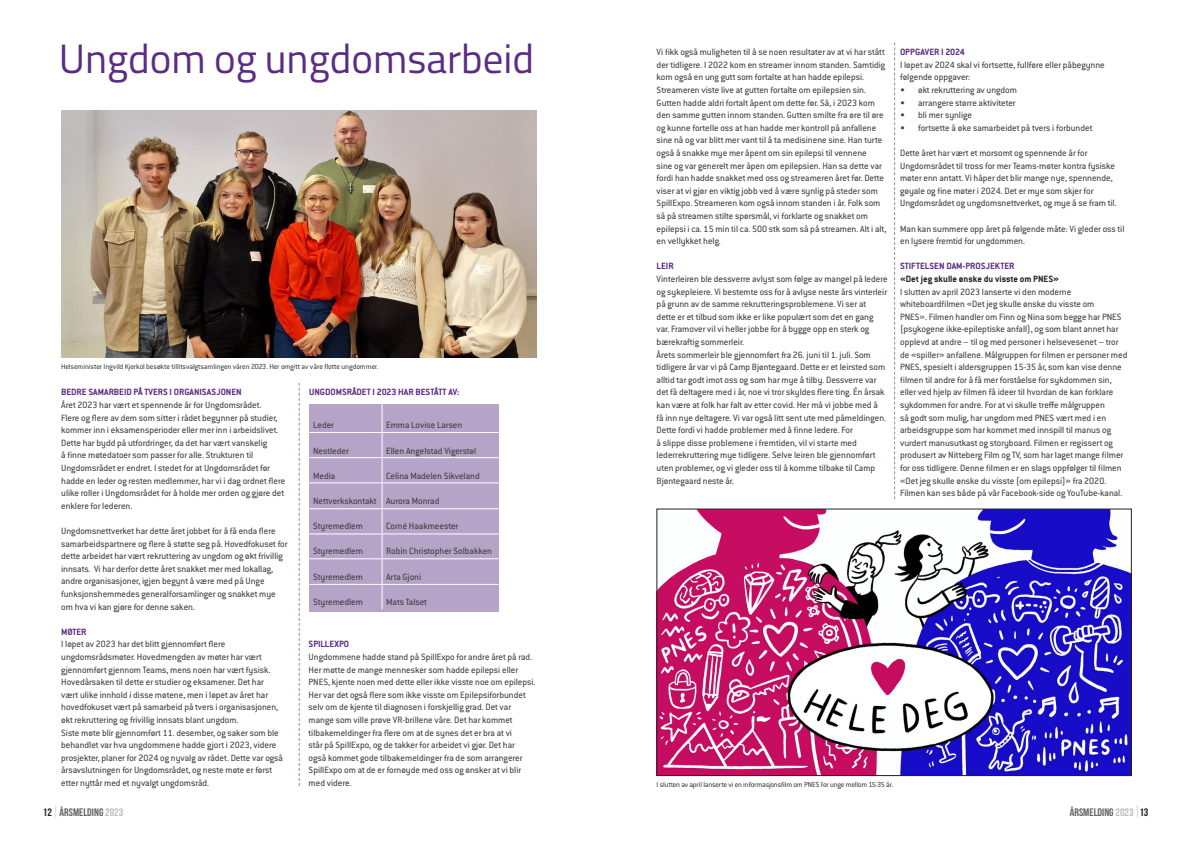
<style>
.page{position:relative;width:1191px;height:842px;background:#fff}
.page>*{position:absolute;margin:0;border:0;box-sizing:border-box;transform-origin:0 0}
.tittel{font:41px "Titillium";color:#5b2c84}
.t1{font:700 10.9px "Bebas Neue";color:#636366;scale:1.05 1}
.Brødtekst{font:10px/12.6px "Conduit ITCW04";color:#3e3e3f}
.Mellomtittel{font:700 10px/12.6px "Conduit ITCW02";color:#231f20}
.Mellomtittel-2{font:700 10px "Conduit ITCW02";color:#5b2c84}
.bildetekst{font:300 8px "Conduit ITCW02";letter-spacing:-.015em;color:#231f20}
.s1{color:#5b2c84}
.s2{font-family:"Conduit ITCW02";font-weight:700;color:#5b2c84}
.s3{color:#231f20}
.s4{color:#bcbdc0}
</style>
<div class="page">
<svg style="left:1137px;top:805px;width:1px;height:13px"></svg>
<svg style="left:55px;top:805px;width:1px;height:13px"></svg>
<svg style="left:299px;top:383px;width:1px;height:403px"></svg>
<svg style="left:894px;top:43px;width:1px;height:456px"></svg>
<img style="left:61px;top:110px;width:475px;height:248px">
<div style="left:309px;top:404px;width:190px;height:208px;background:#b5a3c8"></div>
<hr style="left:309px;top:432px;width:73px;height:1px;background:#fff">
<hr style="left:382px;top:432px;width:117px;height:1px;background:#fff">
<hr style="left:309px;top:457px;width:73px;height:1px;background:#fff">
<hr style="left:382px;top:457px;width:117px;height:1px;background:#fff">
<hr style="left:309px;top:482px;width:73px;height:1px;background:#fff">
<hr style="left:382px;top:482px;width:117px;height:1px;background:#fff">
<hr style="left:309px;top:508px;width:73px;height:1px;background:#fff">
<hr style="left:382px;top:508px;width:117px;height:1px;background:#fff">
<hr style="left:309px;top:533px;width:73px;height:1px;background:#fff">
<hr style="left:382px;top:533px;width:117px;height:1px;background:#fff">
<hr style="left:309px;top:558px;width:73px;height:1px;background:#fff">
<hr style="left:382px;top:558px;width:117px;height:1px;background:#fff">
<hr style="left:309px;top:584px;width:73px;height:1px;background:#fff">
<hr style="left:382px;top:584px;width:117px;height:1px;background:#fff">
<svg style="left:381px;top:404px;width:1px;height:206px"></svg>
<img style="left:658px;top:511px;width:471px;height:263px">
<div style="left:656px;top:509px;width:475px;height:267px;border:1px solid #231f20"></div>
<p class="tittel" style="left:59px;top:29px;width:477px">Ungdom og ungdomsarbeid</p>
<p class="Brødtekst" style="left:656px;top:46px;width:231px">Vi fikk også muligheten til å se noen resultater av at vi har stått der tidligere. I 2022 kom en streamer innom standen. Samtidig kom også en ung gutt som fortalte at han hadde epilepsi.<br>Streameren viste live at gutten fortalte om epilepsien sin.<br>Gutten hadde aldri fortalt åpent om dette før. Så, i 2023 kom den samme gutten innom standen. Gutten smilte fra øre til øre og kunne fortelle oss at han hadde mer kontroll på anfallene sine nå og var blitt mer vant til å ta medisinene sine. Han turte også å snakke mye mer åpent om sin epilepsi til vennene<br>sine og var generelt mer åpen om epilepsien. Han sa dette var fordi han hadde snakket med oss og streameren året før. Dette viser at vi gjør en viktig jobb ved å være synlig på steder som SpillExpo. Streameren kom også innom standen i år. Folk som så på streamen stilte spørsmål, vi forklarte og snakket om epilepsi i ca. 15 min til ca. 500 stk som så på streamen. Alt i alt, en vellykket helg.</p>
<p class="Mellomtittel-2" style="left:656px;top:260px;width:18px">LEIR</p>
<p class="Brødtekst" style="left:656px;top:273px;width:233px">Vinterleiren ble dessverre avlyst som følge av mangel på ledere og sykepleiere. Vi bestemte oss for å avlyse neste års vinterleir på grunn av de samme rekrutteringsproblemene. Vi ser at dette er et tilbud som ikke er like populært som det en gang var. Framover vil vi heller jobbe for å bygge opp en sterk og bærekraftig sommerleir.</p>
<p class="Brødtekst" style="left:656px;top:348px;width:231px">Årets sommerleir ble gjennomført fra 26. juni til 1. juli. Som tidligere år var vi på Camp Bjøntegaard. Dette er et leirsted som alltid tar godt imot oss og som har mye å tilby. Dessverre var det få deltagere med i år, noe vi tror skyldes flere ting. Én årsak kan være at folk har falt av etter covid. Her må vi jobbe med å få inn nye deltagere. Vi var også litt sent ute med påmeldingen.<br>Dette fordi vi hadde problemer med å finne ledere. For<br>å slippe disse problemene i fremtiden, vil vi starte med lederrekruttering mye tidligere. Selve leiren ble gjennomført uten problemer, og vi gleder oss til å komme tilbake til Camp Bjøntegaard neste år.</p>
<p class="Mellomtittel-2" style="left:900px;top:46px;width:66px">OPPGAVER I 2024</p>
<p class="Brødtekst" style="left:900px;top:58px;width:206px">I løpet av 2024 skal vi fortsette, fullføre eller påbegynne følgende oppgaver:</p>
<p class="Brødtekst" style="left:900px;top:84px;width:118px">• økt rekruttering av ungdom</p>
<p class="Brødtekst" style="left:900px;top:96px;width:117px">• arrangere større aktiviteter</p>
<p class="Brødtekst" style="left:900px;top:109px;width:73px">• bli mer synlige</p>
<p class="Brødtekst" style="left:900px;top:121px;width:194px">• fortsette å øke samarbeidet på tvers i forbundet</p>
<p class="Brødtekst" style="left:900px;top:147px;width:218px">Dette året har vært et morsomt og spennende år for Ungdomsrådet til tross for mer Teams-møter kontra fysiske møter enn antatt. Vi håper det blir mange nye, spennende, gøyale og fine møter i 2024. Det er mye som skjer for Ungdomsrådet og ungdomsnettverket, og mye å se fram til.</p>
<p class="Brødtekst" style="left:900px;top:222px;width:226px">Man kan summere opp året på følgende måte: Vi gleder oss til en lysere fremtid for ungdommen.</p>
<p class="Mellomtittel" style="left:900px;top:260px;width:160px"><span class="s1">STIFTELSEN DAM-PROSJEKTER<br></span>«Det jeg skulle ønske du visste om PNES»</p>
<p class="Brødtekst" style="left:900px;top:285px;width:229px">I slutten av april 2023 lanserte vi den moderne whiteboardfilmen «Det jeg skulle ønske du visste om<br>PNES». Filmen handler om Finn og Nina som begge har PNES (psykogene ikke-epileptiske anfall), og som blant annet har opplevd at andre – til og med personer i helsevesenet – tror de «spiller» anfallene. Målgruppen for filmen er personer med PNES, spesielt i aldersgruppen 15-35 år, som kan vise denne filmen til andre for å få mer forståelse for sykdommen sin, eller ved hjelp av filmen få ideer til hvordan de kan forklare sykdommen for andre. For at vi skulle treffe målgruppen<br>så godt som mulig, har ungdom med PNES vært med i en arbeidsgruppe som har kommet med innspill til manus og vurdert manusutkast og storyboard. Filmen er regissert og produsert av Nitteberg Film og TV, som har laget mange filmer for oss tidligere. Denne filmen er en slags oppfølger til filmen «Det jeg skulle ønske du visste (om epilepsi)» fra 2020.<br>Filmen kan ses både på vår Facebook-side og YouTube-kanal.</p>
<p class="bildetekst" style="left:61px;top:363px;width:319px">Helseminister Ingvild Kjerkol besøkte tillitsvalgtsamlingen våren 2023. Her omgitt av våre flotte ungdommer.</p>
<p class="Brødtekst" style="left:61px;top:386px;width:226px"><span class="s2">BEDRE SAMARBEID PÅ TVERS I ORGANISASJONEN<br></span>Året 2023 har vært et spennende år for Ungdomsrådet.<br>Flere og flere av dem som sitter i rådet begynner på studier, kommer inn i eksamensperioder eller mer inn i arbeidslivet.<br>Dette har bydd på utfordringer, da det har vært vanskelig<br>å finne møtedatoer som passer for alle. Strukturen til Ungdomsrådet er endret. I stedet for at Ungdomsrådet før hadde en leder og resten medlemmer, har vi i dag ordnet flere ulike roller i Ungdomsrådet for å holde mer orden og gjøre det enklere for lederen.</p>
<p class="Brødtekst" style="left:61px;top:525px;width:228px">Ungdomsnettverket har dette året jobbet for å få enda flere samarbeidspartnere og flere å støtte seg på. Hovedfokuset for dette arbeidet har vært rekruttering av ungdom og økt frivillig innsats. Vi har derfor dette året snakket mer med lokallag, andre organisasjoner, igjen begynt å være med på Unge funksjonshemmedes generalforsamlinger og snakket mye om hva vi kan gjøre for denne saken.</p>
<p class="Brødtekst" style="left:61px;top:625px;width:219px"><span class="s2">MØTER<br></span>I løpet av 2023 har det blitt gjennomført flere ungdomsrådsmøter. Hovedmengden av møter har vært gjennomført gjennom Teams, mens noen har vært fysisk.<br>Hovedårsaken til dette er studier og eksamener. Det har vært ulike innhold i disse møtene, men i løpet av året har hovedfokuset vært på samarbeid på tvers i organisasjonen, økt rekruttering og frivillig innsats blant ungdom.<br>Siste møte blir gjennomført 11. desember, og saker som ble behandlet var hva ungdommene hadde gjort i 2023, videre</p>
<p class="Brødtekst" style="left:61px;top:751px;width:223px">prosjekter, planer for 2024 og nyvalg av rådet. Dette var også årsavslutningen for Ungdomsrådet, og neste møte er først etter nyttår med et nyvalgt ungdomsråd.</p>
<p class="Mellomtittel-2" style="left:309px;top:386px;width:152px">UNGDOMSRÅDET I 2023 HAR BESTÅTT AV:</p>
<p class="Brødtekst" style="left:313px;top:419px;width:22px">Leder</p>
<p class="Brødtekst" style="left:386px;top:419px;width:78px">Emma Lovise Larsen</p>
<p class="Brødtekst" style="left:313px;top:444px;width:37px">Nestleder</p>
<p class="Brødtekst" style="left:386px;top:444px;width:92px">Ellen Angelstad Vigerstøl</p>
<p class="Brødtekst" style="left:313px;top:469px;width:24px">Media</p>
<p class="Brødtekst" style="left:386px;top:469px;width:95px">Celina Madelen Sikveland</p>
<p class="Brødtekst" style="left:313px;top:495px;width:65px">Nettverkskontakt</p>
<p class="Brødtekst" style="left:386px;top:495px;width:55px">Aurora Monrad</p>
<p class="Brødtekst" style="left:313px;top:520px;width:51px">Styremedlem</p>
<p class="Brødtekst" style="left:386px;top:520px;width:74px">Corné Haakmeester</p>
<p class="Brødtekst" style="left:313px;top:545px;width:51px">Styremedlem</p>
<p class="Brødtekst" style="left:386px;top:545px;width:107px">Robin Christopher Solbakken</p>
<p class="Brødtekst" style="left:313px;top:570px;width:51px">Styremedlem</p>
<p class="Brødtekst" style="left:386px;top:570px;width:37px">Arta Gjoni</p>
<p class="Brødtekst" style="left:313px;top:595px;width:51px">Styremedlem</p>
<p class="Brødtekst" style="left:386px;top:595px;width:42px">Mats Talset</p>
<p class="Mellomtittel-2" style="left:309px;top:638px;width:42px">SPILLEXPO</p>
<p class="Brødtekst" style="left:309px;top:651px;width:228px">Ungdommene hadde stand på SpillExpo for andre året på rad.<br>Her møtte de mange mennesker som hadde epilepsi eller PNES, kjente noen med dette eller ikke visste noe om epilepsi.<br>Her var det også flere som ikke visste om Epilepsiforbundet selv om de kjente til diagnosen i forskjellig grad. Det var mange som ville prøve VR-brillene våre. Det har kommet tilbakemeldinger fra flere om at de synes det er bra at vi<br>står på SpillExpo, og de takker for arbeidet vi gjør. Det har<br>også kommet gode tilbakemeldinger fra de som arrangerer SpillExpo om at de er fornøyde med oss og ønsker at vi blir med videre.</p>
<p class="bildetekst" style="left:656px;top:780px;width:238px">I slutten av april lanserte vi en informasjonsfilm om PNES for unge mellom 15-35 år.</p>
<p class="t1" style="left:43px;top:806px;width:78px"><span class="s3">12</span> ÅRSMELDING<span class="s4">2023</span></p>
<p class="t1" style="left:1069px;top:806px;width:76px">ÅRSMELDING<span class="s4">2023</span> <span class="s3">13</span></p>
</div>
